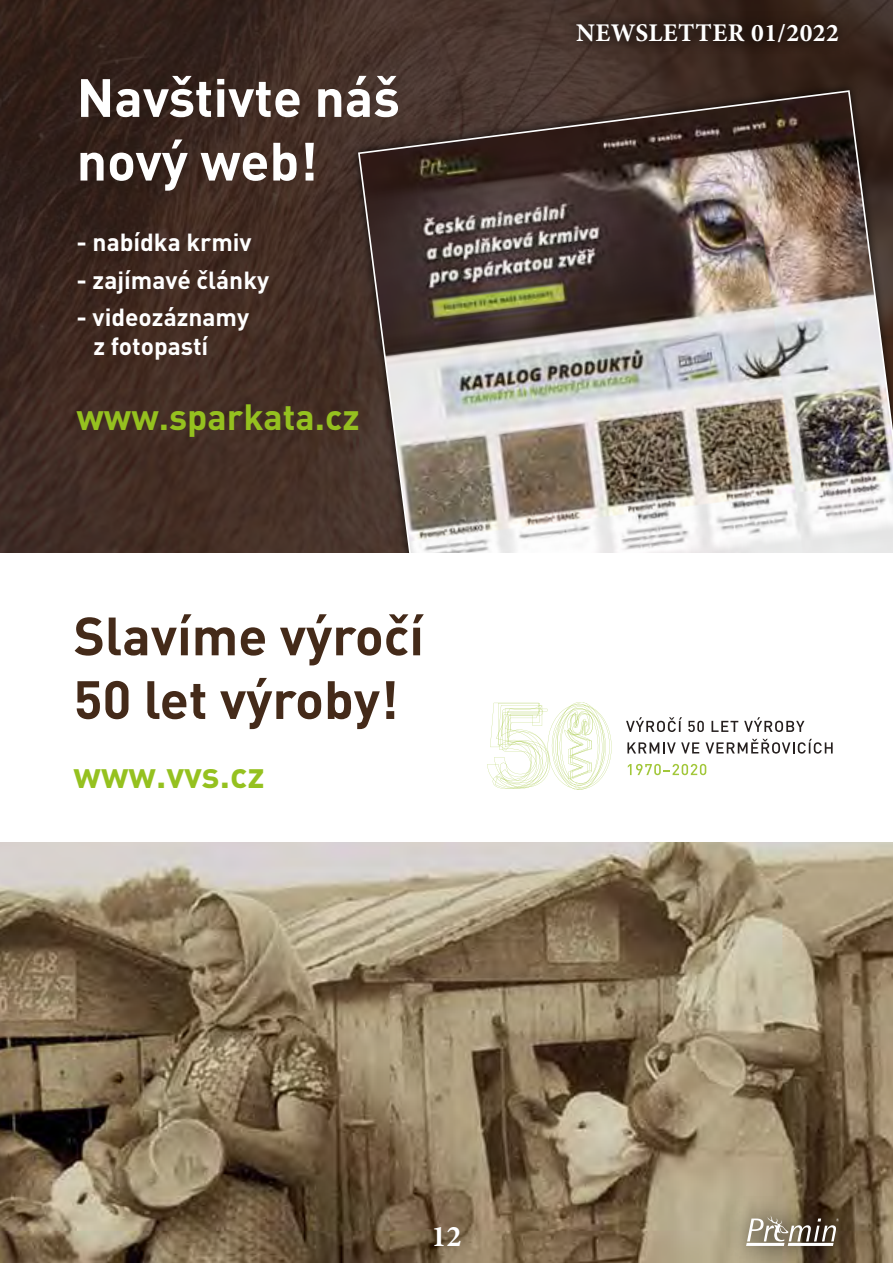
<style>
.page{position:relative;width:893px;height:1263px;background:#fff}
.page>*{position:absolute;margin:0;border:0;box-sizing:border-box;transform-origin:0 0}
.t1{font:700 53.1px/63.6px "DIN Pro";color:#442a19}
.t2{font:700 53.1px/63.6px "DIN Pro";color:#fff}
.t3{font:700 36px "DIN Pro";color:#95c11f}
.t4{font:700 30px "Minion Pro";color:#fff}
.t5{font:700 25.5px "Minion Pro";letter-spacing:.02em;color:#fff}
.t6{font:700 24.45px/29.4px "DIN Pro";color:#fff}
</style>
<div class="page">
<img style="left:0;top:0;width:892px;height:553px">
<div style="left:350px;top:82px;width:543px;height:560px;background:#000;opacity:.75"></div>
<img style="left:357px;top:89px;width:535px;height:464px">
<div style="left:0;top:553px;width:893px;height:99px;background:#fff"></div>
<img style="left:0;top:842px;width:892px;height:421px">
<svg style="left:487px;top:702px;width:125px;height:88px"></svg>
<svg style="left:626px;top:717px;width:56px;height:15px"></svg>
<svg style="left:688px;top:721px;width:16px;height:11px"></svg>
<svg style="left:711px;top:721px;width:27px;height:11px"></svg>
<svg style="left:744px;top:717px;width:60px;height:15px"></svg>
<svg style="left:627px;top:742px;width:72px;height:11px"></svg>
<svg style="left:705px;top:739px;width:128px;height:15px"></svg>
<svg style="left:628px;top:764px;width:78px;height:11px"></svg>
<svg style="left:724px;top:1196px;width:135px;height:67px;background:#827358"></svg>
<svg style="left:746px;top:1215px;width:93px;height:31px"></svg>
<svg style="left:564px;top:10px;width:287px;height:45px;background:#33221b"></svg>
<hr style="left:892px;top:0;width:1px;height:1263px;background:#32180f">
<hr style="left:892px;top:60px;width:1px;height:45px;background:#a2c73a">
<h1 class="t2" style="left:77px;top:64px;width:325px">Navštivte náš nový web!</h1>
<p class="t6" style="left:76px;top:227px;width:177px">- nabídka krmiv</p>
<p class="t6" style="left:76px;top:264px;width:194px">- zajímavé články</p>
<p class="t6" style="left:94px;top:301px;width:157px;text-indent:-17px">- videozáznamy z fotopastí</p>
<h2 class="t3" style="left:76px;top:392px;width:285px">www.sparkata.cz</h2>
<h1 class="t1" style="left:74px;top:602px;width:352px">Slavíme výročí<br>50 let výroby!</h1>
<h2 class="t3" style="left:74px;top:751px;width:193px">www.vvs.cz</h2>
<p class="t5" style="left:576px;top:15px;width:264px">NEWSLETTER 01/2022</p>
<p class="t4" style="left:431px;top:1215px;width:31px">12</p>
</div>
